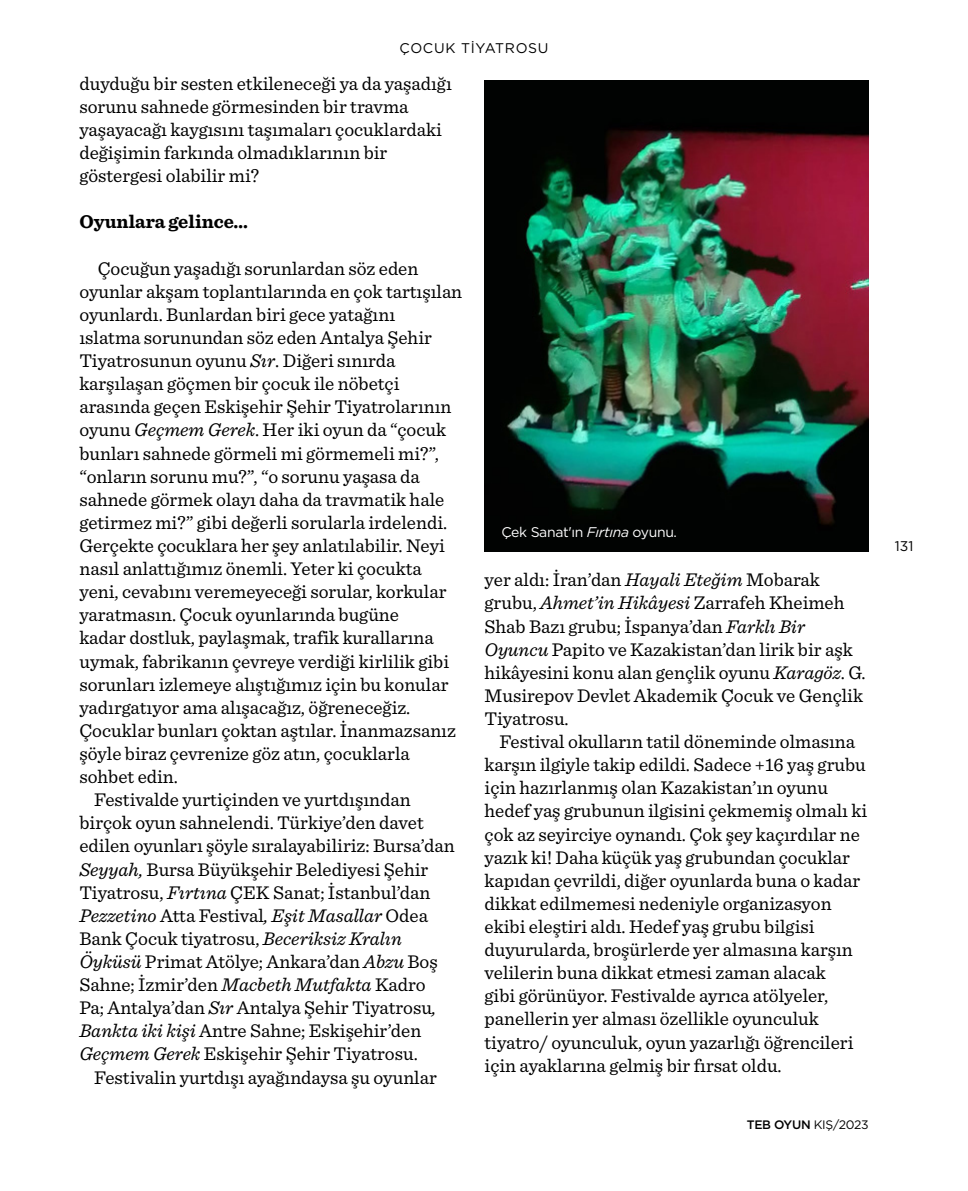
<style>
.page{position:relative;width:968px;height:1191px;background:#fff}
.page>*{position:absolute;margin:0;border:0;box-sizing:border-box;transform-origin:0 0}
.t1{font:19.25px/23.1px "Sentinel";color:#000}
.t2{font:italic 19.25px "Sentinel";color:#000}
.t3{font:700 19.25px "Sentinel";color:#000}
.t4{font:14px "Gotham";letter-spacing:-.025em;color:#fff}
.t5{font:14px "Gotham";letter-spacing:.05em;color:#000}
.t6{font:12.25px "Gotham";letter-spacing:-.025em;color:#000}
.s1{font-style:italic}
.s2{font-style:normal}
.s3{font-weight:500}
</style>
<div class="page">
<img style="left:484px;top:80px;width:384px;height:471px">
<p class="t5" style="left:399px;top:39px;width:150px">ÇOCUK TİYATROSU</p>
<p class="t1" style="left:79px;top:71px;width:374px">duyduğu bir sesten etkileneceği ya da yaşadığı sorunu sahnede görmesinden bir travma yaşayacağı kaygısını taşımaları çocuklardaki değişimin farkında olmadıklarının bir göstergesi olabilir mi?</p>
<p class="t3" style="left:79px;top:207px;width:170px">Oyunlara gelince…</p>
<p class="t1" style="left:98px;top:255px;width:322px">Çocuğun yaşadığı sorunlardan söz eden</p>
<p class="t1" style="left:79px;top:279px;width:384px">oyunlar akşam toplantılarında en çok tartışılan</p>
<p class="t1" style="left:79px;top:302px;width:317px">oyunlardı. Bunlardan biri gece yatağını</p>
<p class="t1" style="left:79px;top:325px;width:354px">ıslatma sorunundan söz eden Antalya Şehir</p>
<p class="t1" style="left:79px;top:348px;width:317px">Tiyatrosunun oyunu <span class="s1">Sır</span>. Diğeri sınırda</p>
<p class="t1" style="left:79px;top:371px;width:321px">karşılaşan göçmen bir çocuk ile nöbetçi</p>
<p class="t1" style="left:79px;top:394px;width:373px">arasında geçen Eskişehir Şehir Tiyatrolarının</p>
<p class="t1" style="left:79px;top:417px;width:368px">oyunu <span class="s1">Geçmem Gerek</span>. Her iki oyun da “çocuk</p>
<p class="t1" style="left:79px;top:440px;width:361px">bunları sahnede görmeli mi görmemeli mi?”,</p>
<p class="t1" style="left:79px;top:463px;width:342px">“onların sorunu mu?”, “o sorunu yaşasa da</p>
<p class="t1" style="left:79px;top:486px;width:366px">sahnede görmek olayı daha da travmatik hale</p>
<p class="t1" style="left:79px;top:510px;width:369px">getirmez mi?” gibi değerli sorularla irdelendi.</p>
<p class="t1" style="left:79px;top:533px;width:367px">Gerçekte çocuklara her şey anlatılabilir. Neyi</p>
<p class="t1" style="left:79px;top:556px;width:344px">nasıl anlattığımız önemli. Yeter ki çocukta</p>
<p class="t1" style="left:79px;top:579px;width:368px">yeni, cevabını veremeyeceği sorular, korkular</p>
<p class="t1" style="left:79px;top:602px;width:321px">yaratmasın. Çocuk oyunlarında bugüne</p>
<p class="t1" style="left:79px;top:625px;width:356px">kadar dostluk, paylaşmak, trafik kurallarına</p>
<p class="t1" style="left:79px;top:648px;width:371px">uymak, fabrikanın çevreye verdiği kirlilik gibi</p>
<p class="t1" style="left:79px;top:671px;width:370px">sorunları izlemeye alıştığımız için bu konular</p>
<p class="t1" style="left:79px;top:694px;width:332px">yadırgatıyor ama alışacağız, öğreneceğiz.</p>
<p class="t1" style="left:79px;top:717px;width:378px">Çocuklar bunları çoktan aştılar. İnanmazsanız</p>
<p class="t1" style="left:79px;top:741px;width:332px">şöyle biraz çevrenize göz atın, çocuklarla</p>
<p class="t1" style="left:79px;top:764px;width:100px">sohbet edin.</p>
<p class="t1" style="left:94px;top:787px;width:318px">Festivalde yurtiçinden ve yurtdışından</p>
<p class="t1" style="left:79px;top:810px;width:346px">birçok oyun sahnelendi. Türkiye’den davet</p>
<p class="t1" style="left:79px;top:833px;width:376px">edilen oyunları şöyle sıralayabiliriz: Bursa’dan</p>
<p class="t1" style="left:79px;top:856px;width:350px"><span class="s1">Seyyah,</span> Bursa Büyükşehir Belediyesi Şehir</p>
<p class="t1" style="left:79px;top:879px;width:352px">Tiyatrosu, <span class="s1">Fırtına</span> ÇEK Sanat; İstanbul’dan</p>
<p class="t2" style="left:79px;top:901px;width:350px">Pezzetino <span class="s2">Atta Festival</span>, Eşit Masallar <span class="s2">Odea</span></p>
<p class="t1" style="left:79px;top:925px;width:324px">Bank Çocuk tiyatrosu, <span class="s1">Beceriksiz Kralın</span></p>
<p class="t1" style="left:79px;top:948px;width:360px"><span class="s1">Öyküsü</span> Primat Atölye; Ankara’dan <span class="s1">Abzu</span> Boş</p>
<p class="t1" style="left:79px;top:972px;width:348px">Sahne; İzmir’den <span class="s1">Macbeth Mutfakta</span> Kadro</p>
<p class="t1" style="left:79px;top:995px;width:358px">Pa; Antalya’dan <span class="s1">Sır</span> Antalya Şehir Tiyatrosu<span class="s1">,</span></p>
<p class="t1" style="left:79px;top:1018px;width:343px"><span class="s1">Bankta iki kişi</span> Antre Sahne; Eskişehir’den</p>
<p class="t1" style="left:79px;top:1041px;width:340px"><span class="s1">Geçmem Gerek</span> Eskişehir Şehir Tiyatrosu.</p>
<p class="t1" style="left:94px;top:1064px;width:344px">Festivalin yurtdışı ayağındaysa şu oyunlar</p>
<p class="t4" style="left:501px;top:522px;width:177px">Çek Sanat'ın <span class="s1">Fırtına</span> oyunu.</p>
<p class="t1" style="left:484px;top:567px;width:382px">yer aldı: İran’dan <span class="s1">Hayali Eteğim</span> Mobarak grubu, <span class="s1">Ahmet’in Hikâyesi</span> Zarrafeh Kheimeh Shab Bazı grubu; İspanya’dan <span class="s1">Farklı Bir Oyuncu</span> Papito ve Kazakistan’dan lirik bir aşk hikâyesini konu alan gençlik oyunu <span class="s1">Karagöz</span>. G.<br>Musirepov Devlet Akademik Çocuk ve Gençlik Tiyatrosu.</p>
<p class="t1" style="left:484px;top:729px;width:384px;text-indent:15px">Festival okulların tatil döneminde olmasına karşın ilgiyle takip edildi. Sadece +16 yaş grubu için hazırlanmış olan Kazakistan’ın oyunu hedef yaş grubunun ilgisini çekmemiş olmalı ki çok az seyirciye oynandı. Çok şey kaçırdılar ne yazık ki! Daha küçük yaş grubundan çocuklar kapıdan çevrildi, diğer oyunlarda buna o kadar dikkat edilmemesi nedeniyle organizasyon ekibi eleştiri aldı. Hedef yaş grubu bilgisi duyurularda, broşürlerde yer almasına karşın velilerin buna dikkat etmesi zaman alacak<br>gibi görünüyor. Festivalde ayrıca atölyeler, panellerin yer alması özellikle oyunculuk tiyatro/ oyunculuk, oyun yazarlığı öğrencileri için ayaklarına gelmiş bir fırsat oldu.</p>
<p class="t6" style="left:746px;top:1116px;width:123px"><span class="s3">TEB OYUN</span> KIŞ/2023</p>
<p class="t5" style="left:894px;top:537px;width:20px">131</p>
</div>
